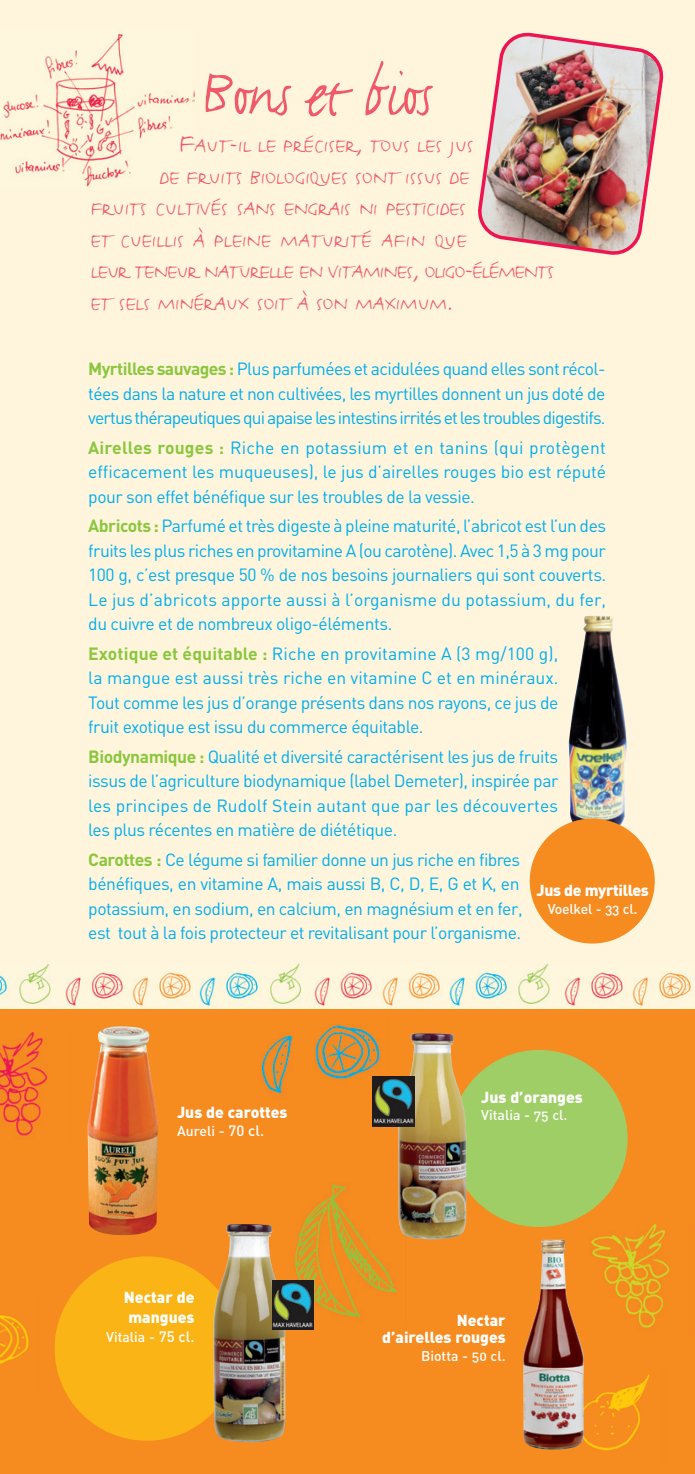
<style>
.page{position:relative;width:695px;height:1474px;background:#fff}
.page>*{position:absolute;margin:0;border:0;box-sizing:border-box;transform-origin:0 0}
.t1{font:70px "FF Justlefthand";letter-spacing:-.02em;color:#f05969}
.t2{font:23.62px "FF Justlefthand";color:#f05969}
.t3{font:23.62px "FF Justlefthand";letter-spacing:-.035em;color:#f05969}
.t4{font:17.5px/24.5px "DIN";letter-spacing:-.025em;color:#00aeef;text-align:justify}
.t5{font:900 15.75px/19.2px "DIN";color:#fff}
.t6{font:900 15.75px "DIN";letter-spacing:-.02em;color:#fff}
.t7{font:14px "DIN Medium Alternate";color:#fff}
.s1{font-size:31.5px}
.s2{font-weight:700;color:#8bc63e}
.s3{font-family:"DIN";font-weight:500;font-size:14.88px}
</style>
<div class="page">
<div style="left:0;top:1008px;width:694px;height:465px;background:#f68b1f"></div>
<img style="left:591px;top:1224px;width:79px;height:104px">
<img style="left:0;top:1315px;width:29px;height:49px">
<img style="left:261px;top:1025px;width:119px;height:91px">
<img style="left:553px;top:1374px;width:97px;height:76px">
<img style="left:294px;top:1184px;width:103px;height:134px">
<div style="left:0;top:0;width:694px;height:1008px;background:#fef5dc"></div>
<div style="left:55px;top:1256px;width:184px;height:184px;background:#fbb416;border-radius:50%"></div>
<div style="left:450px;top:1049px;width:177px;height:177px;background:#9fce66;border-radius:50%"></div>
<img style="left:213px;top:1224px;width:73px;height:218px">
<img style="left:523px;top:1239px;width:61px;height:210px">
<img style="left:88px;top:1026px;width:70px;height:209px">
<img style="left:398px;top:1033px;width:68px;height:206px">
<img style="left:0;top:975px;width:7px;height:20px">
<img style="left:19px;top:964px;width:32px;height:40px">
<img style="left:270px;top:964px;width:31px;height:40px">
<svg style="left:65px;top:972px;width:58px;height:34px"></svg>
<svg style="left:133px;top:972px;width:59px;height:34px"></svg>
<svg style="left:199px;top:972px;width:59px;height:34px"></svg>
<img style="left:314px;top:972px;width:58px;height:34px">
<svg style="left:382px;top:972px;width:59px;height:34px"></svg>
<svg style="left:449px;top:972px;width:58px;height:34px"></svg>
<svg style="left:518px;top:964px;width:32px;height:40px"></svg>
<svg style="left:564px;top:972px;width:59px;height:34px"></svg>
<svg style="left:633px;top:972px;width:59px;height:34px"></svg>
<img style="left:0;top:1032px;width:47px;height:104px">
<img style="left:0;top:34px;width:194px;height:153px">
<img style="left:568px;top:616px;width:59px;height:213px">
<hr style="left:528px;top:859px;width:128px;height:2px;background:#fff">
<div style="left:529px;top:818px;width:125px;height:125px;background:#f68b1f;border-radius:50%"></div>
<img style="left:478px;top:32px;width:186px;height:223px">
<img style="left:373px;top:1076px;width:41px;height:50px">
<img style="left:272px;top:1280px;width:42px;height:49px">
<h1 class="t1" style="left:201px;top:47px;width:232px">Bons et bios</h1>
<h2 class="t2" style="left:179px;top:130px;width:296px"><span class="s1">F</span>AUT<span class="s1">-</span>IL LE PRÉCISER<span class="s1">,</span> TOUS LES JUS</h2>
<h2 class="t2" style="left:159px;top:162px;width:311px">DE FRUITS BIOLOGIQUES SONT ISSUS DE</h2>
<h2 class="t2" style="left:91px;top:193px;width:377px">FRUITS CULTIVÉS SANS ENGRAIS NI PESTICIDES</h2>
<h2 class="t2" style="left:91px;top:225px;width:377px">ET CUEILLIS À PLEINE MATURITÉ AFIN QUE</h2>
<h2 class="t3" style="left:91px;top:256px;width:465px">LEUR TENEUR NATURELLE EN VITAMINES<span class="s1">,</span> OLIGO<span class="s1">-</span>ÉLÉMENTS</h2>
<h2 class="t2" style="left:91px;top:288px;width:364px">ET SELS MINÉRAUX SOIT À SON MAXIMUM<span class="s1">.</span></h2>
<p class="t4" style="left:88px;top:357px;width:519px"><span class="s2">Myrtilles sauvages :</span> Plus parfumées et acidulées quand elles sont récol&shy;tées dans la nature et non cultivées, les myrtilles donnent un jus doté de vertus thérapeutiques qui apaise les intestins irrités et les troubles digestifs.</p>
<p class="t4" style="left:88px;top:435px;width:519px"><span class="s2">Airelles rouges :</span> Riche en potassium et en tanins (qui protègent efficacement les muqueuses), le jus d’airelles rouges bio est réputé pour son effet bénéfique sur les troubles de la vessie.</p>
<p class="t4" style="left:88px;top:514px;width:519px"><span class="s2">Abricots :</span> Parfumé et très digeste à pleine maturité, l’abricot est l’un des fruits les plus riches en provitamine A (ou carotène). Avec 1,5 à 3 mg pour 100 g, c’est presque 50 % de nos besoins journaliers qui sont couverts.<br>Le jus d’abricots apporte aussi à l’organisme du potassium, du fer, du cuivre et de nombreux oligo-éléments.</p>
<p class="t4" style="left:88px;top:641px;width:471px"><span class="s2">Exotique et équitable :</span> Riche en provitamine A (3 mg/100 g), la mangue est aussi très riche en vitamine C et en minéraux.<br>Tout comme les jus d’orange présents dans nos rayons, ce jus de fruit exotique est issu du commerce équitable.</p>
<p class="t4" style="left:88px;top:744px;width:471px"><span class="s2">Biodynamique :</span> Qualité et diversité caractérisent les jus de fruits issus de l’agriculture biodynamique (label Demeter), inspirée par les principes de Rudolf Stein autant que par les découvertes les plus récentes en matière de diététique.</p>
<p class="t4" style="left:88px;top:847px;width:436px;text-align:left"><span class="s2">Carottes :</span> Ce légume si familier donne un jus riche en fibres bénéfiques, en vitamine A, mais aussi B, C, D, E, G et K, en potassium, en sodium, en calcium, en magnésium et en fer, est tout à la fois protecteur et revitalisant pour l’organisme.</p>
<p class="t6" style="left:536px;top:881px;width:114px">Jus de myrtilles</p>
<p class="t7" style="left:547px;top:900px;width:91px">Voelkel - 33 cl<span class="s3">.</span></p>
<p class="t5" style="left:177px;top:1103px;width:112px">Jus de carottes</p>
<p class="t7" style="left:177px;top:1122px;width:89px">Aureli - <span class="s3">70 cl.</span></p>
<p class="t5" style="left:124px;top:1288px;width:72px">Nectar de mangues</p>
<p class="t7" style="left:106px;top:1328px;width:90px">Vitalia - <span class="s3">75 cl.</span></p>
<p class="t5" style="left:481px;top:1087px;width:103px">Jus d’oranges</p>
<p class="t7" style="left:481px;top:1107px;width:88px">Vitalia - 75 cl.</p>
<p class="t5" style="left:382px;top:1311px;width:125px;line-height:17.5px;text-align:right">Nectar<br>d’airelles rouges</p>
<p class="t7" style="left:421px;top:1347px;width:86px">Biotta - 50 cl.</p>
</div>
